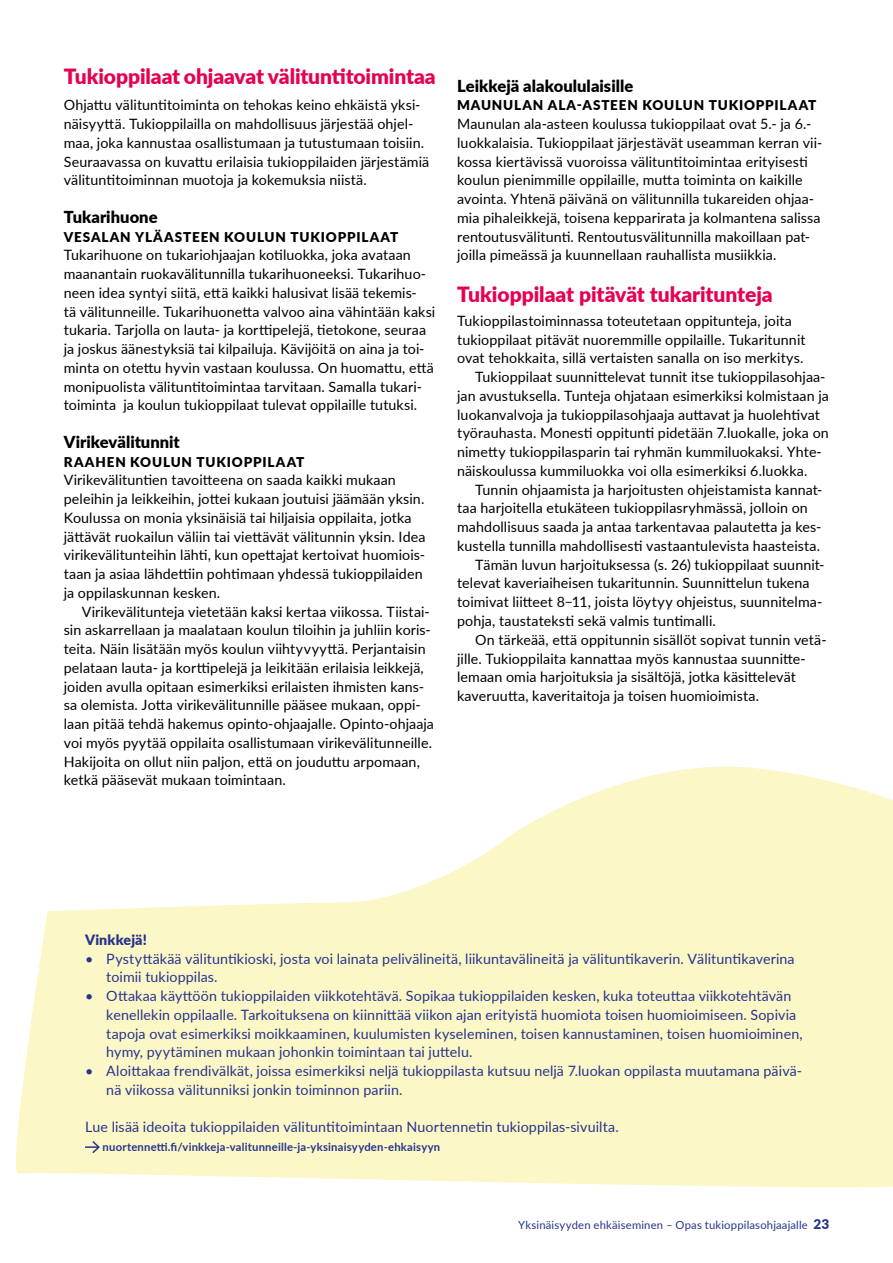
<style>
.page{position:relative;width:893px;height:1263px;background:#fff}
.page>*{position:absolute;margin:0;border:0;box-sizing:border-box;transform-origin:0 0}
.t1{font:900 21px "Lato";letter-spacing:-.005em;color:#e50054}
.t2{font:900 16.5px "Lato";color:#000}
.t3{font:14.25px/18.8px "Lato";letter-spacing:.005em;color:#000}
.t4{font:14.25px/18.8px "Lato";letter-spacing:.005em;color:#28348b}
.t5{font:900 14.25px "Lato";letter-spacing:.01em;color:#28348b}
.t6{font:900 13.5px "Lato";letter-spacing:.065em;color:#000}
.t7{font:700 11.25px "Lato";letter-spacing:.02em;color:#28348b}
.t8{font:11.25px "Lato";letter-spacing:.015em;color:#28348b}
.s1{font-weight:900;font-size:13.5px}
</style>
<div class="page">
<svg style="left:16px;top:766px;width:877px;height:422px;fill:#fbf7c7"></svg>
<svg style="left:85px;top:1139px;width:16px;height:16px"></svg>
<h1 class="t1" style="left:64px;top:61px;width:374px">Tukioppilaat ohjaavat välituntitoimintaa</h1>
<p class="t3" style="left:64px;top:95px;width:367px">Ohjattu välituntitoiminta on tehokas keino ehkäistä yksi&shy;näisyyttä. Tukioppilailla on mahdollisuus järjestää ohjel&shy;maa, joka kannustaa osallistumaan ja tutustumaan toisiin.<br>Seuraavassa on kuvattu erilaisia tukioppilaiden järjestämiä välituntitoiminnan muotoja ja kokemuksia niistä.</p>
<p class="t2" style="left:64px;top:204px;width:95px">Tukarihuone</p>
<p class="t6" style="left:64px;top:226px;width:336px">VESALAN YLÄASTEEN KOULUN TUKIOPPILAAT</p>
<p class="t3" style="left:64px;top:245px;width:373px">Tukarihuone on tukariohjaajan kotiluokka, joka avataan maanantain ruokavälitunnilla tukarihuoneeksi. Tukarihuo&shy;neen idea syntyi siitä, että kaikki halusivat lisää tekemis-<br>tä välitunneille. Tukarihuonetta valvoo aina vähintään kaksi tukaria. Tarjolla on lauta- ja korttipelejä, tietokone, seuraa ja joskus äänestyksiä tai kilpailuja. Kävijöitä on aina ja toi&shy;minta on otettu hyvin vastaan koulussa. On huomattu, että monipuolista välituntitoimintaa tarvitaan. Samalla tukari&shy;toiminta ja koulun tukioppilaat tulevat oppilaille tutuksi.</p>
<p class="t2" style="left:64px;top:429px;width:118px">Virikevälitunnit</p>
<p class="t6" style="left:64px;top:451px;width:242px">RAAHEN KOULUN TUKIOPPILAAT</p>
<p class="t3" style="left:64px;top:470px;width:363px">Virikevälituntien tavoitteena on saada kaikki mukaan peleihin ja leikkeihin, jottei kukaan joutuisi jäämään yksin.<br>Koulussa on monia yksinäisiä tai hiljaisia oppilaita, jotka jättävät ruokailun väliin tai viettävät välitunnin yksin. Idea virikevälitunteihin lähti, kun opettajat kertoivat huomiois&shy;taan ja asiaa lähdettiin pohtimaan yhdessä tukioppilaiden ja oppilaskunnan kesken.</p>
<p class="t3" style="left:64px;top:601px;width:372px;text-indent:18px">Virikevälitunteja vietetään kaksi kertaa viikossa. Tiistai&shy;sin askarrellaan ja maalataan koulun tiloihin ja juhliin koris&shy;teita. Näin lisätään myös koulun viihtyvyyttä. Perjantaisin pelataan lauta- ja korttipelejä ja leikitään erilaisia leikkejä, joiden avulla opitaan esimerkiksi erilaisten ihmisten kans&shy;sa olemista. Jotta virikevälitunnille pääsee mukaan, oppi&shy;laan pitää tehdä hakemus opinto-ohjaajalle. Opinto-ohjaaja voi myös pyytää oppilaita osallistumaan virikevälitunneille.<br>Hakijoita on ollut niin paljon, että on jouduttu arpomaan, ketkä pääsevät mukaan toimintaan.</p>
<p class="t2" style="left:457px;top:73px;width:178px">Leikkejä alakoululaisille</p>
<p class="t6" style="left:457px;top:95px;width:361px">MAUNULAN ALA-ASTEEN KOULUN TUKIOPPILAAT</p>
<p class="t3" style="left:457px;top:114px;width:367px">Maunulan ala-asteen koulussa tukioppilaat ovat 5.- ja 6.- luokkalaisia. Tukioppilaat järjestävät useamman kerran vii&shy;kossa kiertävissä vuoroissa välituntitoimintaa erityisesti koulun pienimmille oppilaille, mutta toiminta on kaikille avointa. Yhtenä päivänä on välitunnilla tukareiden ohjaa&shy;mia pihaleikkejä, toisena kepparirata ja kolmantena salissa rentoutusvälitunti. Rentoutusvälitunnilla makoillaan pat&shy;joilla pimeässä ja kuunnellaan rauhallista musiikkia.</p>
<h1 class="t1" style="left:457px;top:279px;width:317px">Tukioppilaat pitävät tukaritunteja</h1>
<p class="t3" style="left:457px;top:311px;width:336px">Tukioppilastoiminnassa toteutetaan oppitunteja, joita</p>
<p class="t3" style="left:457px;top:329px;width:350px">tukioppilaat pitävät nuoremmille oppilaille. Tukaritunnit</p>
<p class="t3" style="left:457px;top:348px;width:348px">ovat tehokkaita, sillä vertaisten sanalla on iso merkitys.</p>
<p class="t3" style="left:475px;top:367px;width:352px">Tukioppilaat suunnittelevat tunnit itse tukioppilasohjaa-</p>
<p class="t3" style="left:457px;top:386px;width:373px">jan avustuksella. Tunteja ohjataan esimerkiksi kolmistaan ja</p>
<p class="t3" style="left:457px;top:404px;width:364px">luokanvalvoja ja tukioppilasohjaaja auttavat ja huolehtivat</p>
<p class="t3" style="left:457px;top:423px;width:373px">työrauhasta. Monesti oppitunti pidetään 7.luokalle, joka on</p>
<p class="t3" style="left:457px;top:442px;width:366px">nimetty tukioppilasparin tai ryhmän kummiluokaksi. Yhte-</p>
<p class="t3" style="left:457px;top:461px;width:352px">näiskoulussa kummiluokka voi olla esimerkiksi 6.luokka.</p>
<p class="t3" style="left:475px;top:479px;width:349px">Tunnin ohjaamista ja harjoitusten ohjeistamista kannat-</p>
<p class="t3" style="left:457px;top:498px;width:352px">taa harjoitella etukäteen tukioppilasryhmässä, jolloin on</p>
<p class="t3" style="left:457px;top:517px;width:366px">mahdollisuus saada ja antaa tarkentavaa palautetta ja kes-</p>
<p class="t3" style="left:457px;top:536px;width:365px">kustella tunnilla mahdollisesti vastaantulevista haasteista.</p>
<p class="t3" style="left:475px;top:555px;width:351px">Tämän luvun harjoituksessa (s. 26) tukioppilaat suunnit-</p>
<p class="t3" style="left:457px;top:573px;width:354px">televat kaveriaiheisen tukaritunnin. Suunnittelun tukena</p>
<p class="t3" style="left:457px;top:592px;width:367px">toimivat liitteet 8−11, joista löytyy ohjeistus, suunnitelma-</p>
<p class="t3" style="left:457px;top:611px;width:260px">pohja, taustateksti sekä valmis tuntimalli.</p>
<p class="t3" style="left:475px;top:630px;width:353px">On tärkeää, että oppitunnin sisällöt sopivat tunnin vetä-</p>
<p class="t3" style="left:457px;top:648px;width:350px">jille. Tukioppilaita kannattaa myös kannustaa suunnitte-</p>
<p class="t3" style="left:457px;top:667px;width:340px">lemaan omia harjoituksia ja sisältöjä, jotka käsittelevät</p>
<p class="t3" style="left:457px;top:686px;width:304px">kaveruutta, kaveritaitoja ja toisen huomioimista.</p>
<p class="t5" style="left:85px;top:929px;width:63px">Vinkkejä!</p>
<p class="t4" style="left:106px;top:948px;width:690px;text-indent:-21px">• Pystyttäkää välituntikioski, josta voi lainata pelivälineitä, liikuntavälineitä ja välituntikaverin. Välituntikaverina toimii tukioppilas.</p>
<p class="t4" style="left:106px;top:986px;width:698px;text-indent:-21px">• Ottakaa käyttöön tukioppilaiden viikkotehtävä. Sopikaa tukioppilaiden kesken, kuka toteuttaa viikkotehtävän kenellekin oppilaalle. Tarkoituksena on kiinnittää viikon ajan erityistä huomiota toisen huomioimiseen. Sopivia tapoja ovat esimerkiksi moikkaaminen, kuulumisten kyseleminen, toisen kannustaminen, toisen huomioiminen, hymy, pyytäminen mukaan johonkin toimintaan tai juttelu.</p>
<p class="t4" style="left:106px;top:1061px;width:697px;text-indent:-21px">• Aloittakaa frendivälkät, joissa esimerkiksi neljä tukioppilasta kutsuu neljä 7.luokan oppilasta muutamana päivä&shy;nä viikossa välitunniksi jonkin toiminnon pariin.</p>
<p class="t4" style="left:85px;top:1117px;width:535px">Lue lisää ideoita tukioppilaiden välituntitoimintaan Nuortennetin tukioppilas-sivuilta.</p>
<p class="t7" style="left:103px;top:1139px;width:339px">nuortennetti.fi/vinkkeja-valitunneille-ja-yksinaisyyden-ehkaisyyn</p>
<p class="t8" style="left:518px;top:1217px;width:312px">Yksinäisyyden ehkäiseminen – Opas tukioppilasohjaajalle <span class="s1">23</span></p>
</div>
